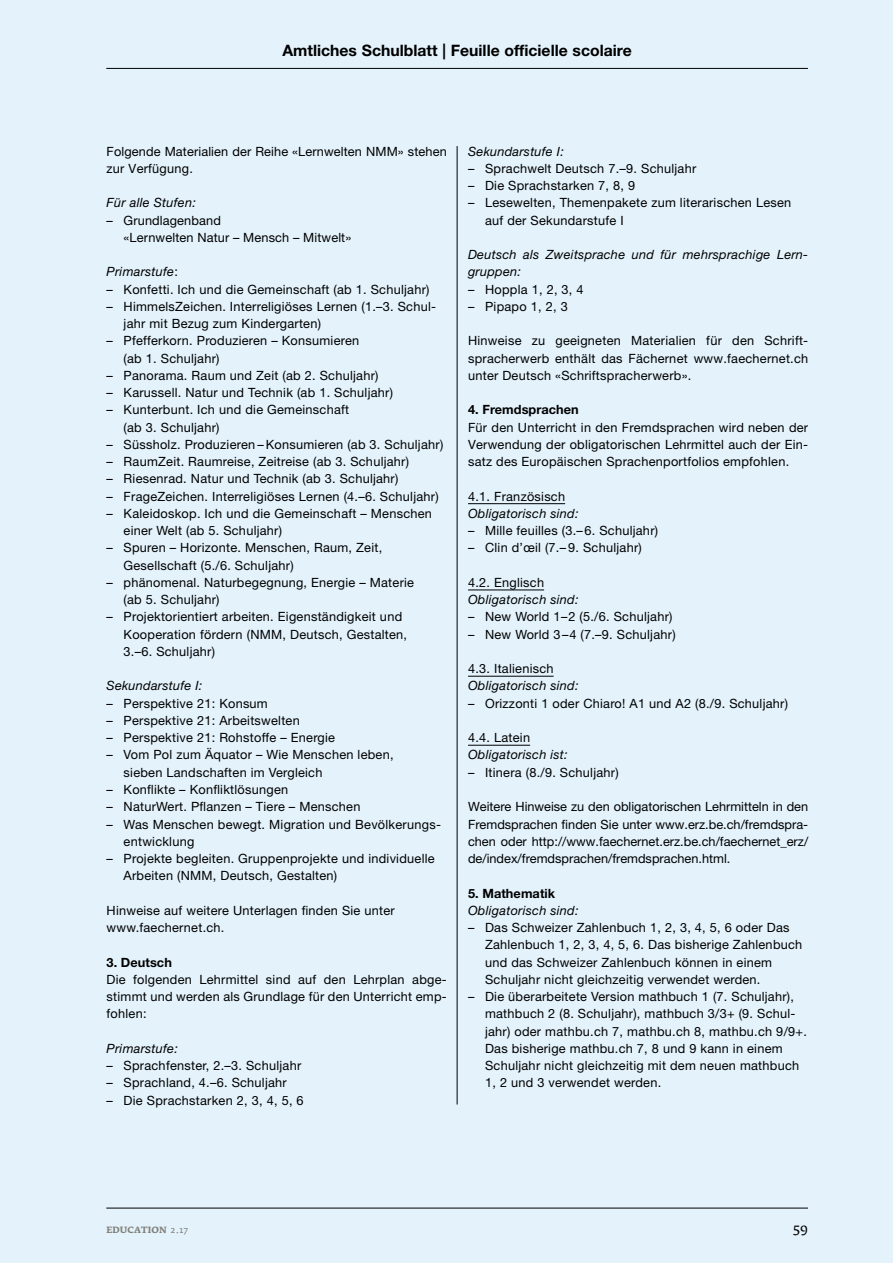
<style>
.page{position:relative;width:893px;height:1263px;background:#e3f2fb}
.page>*{position:absolute;margin:0;border:0;box-sizing:border-box;transform-origin:0 0}
.t1{font:700 15.75px "Helvetica Neue LT Std";color:#000}
.t2{font:13.5px "Fedra Serif A Std";color:#000}
.t3{font:12.75px/17.2px "Helvetica Neue LT Std";letter-spacing:.02em;color:#000}
.t4{font:italic 12.75px/17.2px "Helvetica Neue LT Std";letter-spacing:.02em;color:#000}
.t5{font:700 12.75px "Helvetica Neue LT Std";letter-spacing:.005em;color:#000}
.t6{font:700 9px "Fedra Serif A Std";letter-spacing:.015em;color:#81807a}
.s1{font-style:normal}
.s2{font-weight:400}
</style>
<div class="page">
<hr style="left:106px;top:68px;width:702px;height:1px;background:#000">
<hr style="left:106px;top:1208px;width:702px;height:1px;background:#000">
<hr style="left:457px;top:146px;width:1px;height:958px;background:#000">
<hr style="left:468px;top:503px;width:97px;height:1px;background:#000">
<hr style="left:468px;top:590px;width:76px;height:1px;background:#000">
<hr style="left:468px;top:676px;width:86px;height:1px;background:#000">
<hr style="left:468px;top:745px;width:62px;height:1px;background:#000">
<p class="t1" style="left:282px;top:41px;width:351px">Amtliches Schulblatt | Feuille officielle scolaire</p>
<p class="t3" style="left:107px;top:142px;width:342px">Folgende Materialien der Reihe «Lernwelten NMM» stehen zur Verfügung.</p>
<p class="t4" style="left:107px;top:194px;width:91px">Für alle Stufen:</p>
<p class="t3" style="left:124px;top:211px;width:229px;text-indent:-17px">– Grundlagenband<br>«Lernwelten Natur – Mensch – Mitwelt»</p>
<p class="t4" style="left:107px;top:263px;width:73px">Primarstufe<span class="s1">:</span></p>
<p class="t3" style="left:107px;top:280px;width:324px">– Konfetti. Ich und die Gemeinschaft (ab 1. Schuljahr)</p>
<p class="t3" style="left:124px;top:298px;width:314px;text-indent:-17px">– HimmelsZeichen. Interreligiöses Lernen (1.–3. Schul&shy;jahr mit Bezug zum Kindergarten)</p>
<p class="t3" style="left:124px;top:332px;width:237px;text-indent:-17px">– Pfefferkorn. Produzieren – Konsumieren (ab 1. Schuljahr)</p>
<p class="t3" style="left:107px;top:367px;width:273px">– Panorama. Raum und Zeit (ab 2. Schuljahr)</p>
<p class="t3" style="left:107px;top:384px;width:288px">– Karussell. Natur und Technik (ab 1. Schuljahr)</p>
<p class="t3" style="left:124px;top:401px;width:227px;text-indent:-17px">– Kunterbunt. Ich und die Gemeinschaft (ab 3. Schuljahr)</p>
<p class="t3" style="left:107px;top:436px;width:338px">– Süssholz. Produzieren –Konsumieren (ab 3. Schuljahr)</p>
<p class="t3" style="left:107px;top:453px;width:304px">– RaumZeit. Raumreise, Zeitreise (ab 3. Schuljahr)</p>
<p class="t3" style="left:107px;top:470px;width:293px">– Riesenrad. Natur und Technik (ab 3. Schuljahr)</p>
<p class="t3" style="left:107px;top:487px;width:334px">– FrageZeichen. Interreligiöses Lernen (4.–6. Schuljahr)</p>
<p class="t3" style="left:124px;top:505px;width:310px;text-indent:-17px">– Kaleidoskop. Ich und die Gemeinschaft – Menschen einer Welt (ab 5. Schuljahr)</p>
<p class="t3" style="left:124px;top:539px;width:260px;text-indent:-17px">– Spuren – Horizonte. Menschen, Raum, Zeit,<br>Gesellschaft (5./6. Schuljahr)</p>
<p class="t3" style="left:124px;top:574px;width:292px;text-indent:-17px">– phänomenal. Naturbegegnung, Energie – Materie (ab 5. Schuljahr)</p>
<p class="t3" style="left:124px;top:608px;width:285px;text-indent:-17px">– Projektorientiert arbeiten. Eigenständigkeit und<br>Kooperation fördern (NMM, Deutsch, Gestalten,<br>3.–6. Schuljahr)</p>
<p class="t4" style="left:107px;top:677px;width:97px">Sekundarstufe I:</p>
<p class="t3" style="left:107px;top:694px;width:163px">– Perspektive 21: Konsum</p>
<p class="t3" style="left:107px;top:712px;width:195px">– Perspektive 21: Arbeitswelten</p>
<p class="t3" style="left:107px;top:729px;width:230px">– Perspektive 21: Rohstoffe – Energie</p>
<p class="t3" style="left:124px;top:746px;width:271px;text-indent:-17px">– Vom Pol zum Äquator – Wie Menschen leben, sieben Landschaften im Vergleich</p>
<p class="t3" style="left:107px;top:781px;width:183px">– Konflikte – Konfliktlösungen</p>
<p class="t3" style="left:107px;top:798px;width:255px">– NaturWert. Pflanzen – Tiere – Menschen</p>
<p class="t3" style="left:124px;top:815px;width:319px;text-indent:-17px">– Was Menschen bewegt. Migration und Bevölkerungs&shy;entwicklung</p>
<p class="t3" style="left:124px;top:850px;width:313px;text-indent:-17px">– Projekte begleiten. Gruppenprojekte und individuelle<br>Arbeiten (NMM, Deutsch, Gestalten)</p>
<p class="t3" style="left:107px;top:901px;width:290px">Hinweise auf weitere Unterlagen finden Sie unter www.faechernet.ch.</p>
<p class="t5" style="left:107px;top:954px;width:67px">3. Deutsch</p>
<p class="t3" style="left:107px;top:970px;width:342px;text-align:justify">Die folgenden Lehrmittel sind auf den Lehrplan abge&shy;stimmt und werden als Grundlage für den Unterricht emp&shy;fohlen:</p>
<p class="t4" style="left:107px;top:1039px;width:73px">Primarstufe:</p>
<p class="t3" style="left:107px;top:1057px;width:196px">– Sprachfenster, 2.–3. Schuljahr</p>
<p class="t3" style="left:107px;top:1074px;width:182px">– Sprachland, 4.–6. Schuljahr</p>
<p class="t3" style="left:107px;top:1091px;width:199px">– Die Sprachstarken 2, 3, 4, 5, 6</p>
<p class="t4" style="left:468px;top:142px;width:97px">Sekundarstufe I:</p>
<p class="t3" style="left:468px;top:160px;width:230px">– Sprachwelt Deutsch 7.–9. Schuljahr</p>
<p class="t3" style="left:468px;top:177px;width:169px">– Die Sprachstarken 7, 8, 9</p>
<p class="t3" style="left:485px;top:194px;width:308px;text-indent:-17px">– Lesewelten, Themenpakete zum literarischen Lesen auf der Sekundarstufe I</p>
<p class="t4" style="left:468px;top:246px;width:342px">Deutsch als Zweitsprache und für mehrsprachige Lern&shy;gruppen:</p>
<p class="t3" style="left:468px;top:280px;width:117px">– Hoppla 1, 2, 3, 4</p>
<p class="t3" style="left:468px;top:298px;width:101px">– Pipapo 1, 2, 3</p>
<p class="t3" style="left:468px;top:332px;width:342px;text-align:justify">Hinweise zu geeigneten Materialien für den Schrift&shy;spracherwerb enthält das Fächernet www.faechernet.ch unter Deutsch «Schriftspracherwerb».</p>
<p class="t5" style="left:468px;top:402px;width:112px">4. Fremdsprachen</p>
<p class="t3" style="left:468px;top:418px;width:342px;text-align:justify">Für den Unterricht in den Fremdsprachen wird neben der Verwendung der obligatorischen Lehrmittel auch der Ein&shy;satz des Europäischen Sprachenportfolios empfohlen.</p>
<p class="t3" style="left:468px;top:487px;width:99px">4.1. Französisch</p>
<p class="t4" style="left:468px;top:505px;width:112px">Obligatorisch sind:</p>
<p class="t3" style="left:468px;top:522px;width:192px">– Mille feuilles (3.–6. Schuljahr)</p>
<p class="t3" style="left:468px;top:539px;width:175px">– Clin d’œil (7.– 9. Schuljahr)</p>
<p class="t3" style="left:468px;top:574px;width:78px">4.2. Englisch</p>
<p class="t4" style="left:468px;top:591px;width:112px">Obligatorisch sind:</p>
<p class="t3" style="left:468px;top:608px;width:206px">– New World 1–2 (5./6. Schuljahr)</p>
<p class="t3" style="left:468px;top:625px;width:209px">– New World 3–4 (7.–9. Schuljahr)</p>
<p class="t3" style="left:468px;top:660px;width:87px">4.3. Italienisch</p>
<p class="t4" style="left:468px;top:677px;width:112px">Obligatorisch sind:</p>
<p class="t3" style="left:468px;top:694px;width:321px">– Orizzonti 1 oder Chiaro! A1 und A2 (8./9. Schuljahr)</p>
<p class="t3" style="left:468px;top:729px;width:64px">4.4. Latein</p>
<p class="t4" style="left:468px;top:746px;width:101px">Obligatorisch ist:</p>
<p class="t3" style="left:468px;top:763px;width:152px">– Itinera (8./9. Schuljahr)</p>
<p class="t3" style="left:468px;top:798px;width:342px;text-align:justify">Weitere Hinweise zu den obligatorischen Lehrmitteln in den Fremdsprachen finden Sie unter www.erz.be.ch/fremdspra&shy;chen oder http://www.faechernet.erz.be.ch/faechernet_erz/ de/index/fremdsprachen/fremdsprachen.html.</p>
<p class="t5" style="left:468px;top:885px;width:89px">5. Mathematik</p>
<p class="t4" style="left:468px;top:901px;width:112px">Obligatorisch sind:</p>
<p class="t3" style="left:485px;top:919px;width:319px;text-indent:-17px">– Das Schweizer Zahlenbuch 1, 2, 3, 4, 5, 6 oder Das Zahlenbuch 1, 2, 3, 4, 5, 6. Das bisherige Zahlenbuch und das Schweizer Zahlenbuch können in einem Schuljahr nicht gleichzeitig verwendet werden.</p>
<p class="t3" style="left:485px;top:988px;width:323px;text-indent:-17px">– Die überarbeitete Version mathbuch 1 (7. Schuljahr), mathbuch 2 (8. Schuljahr), mathbuch 3/3+ (9. Schul&shy;jahr) oder mathbu.ch 7, mathbu.ch 8, mathbu.ch 9/9+.<br>Das bisherige mathbu.ch 7, 8 und 9 kann in einem Schuljahr nicht gleichzeitig mit dem neuen mathbuch 1, 2 und 3 verwendet werden.</p>
<p class="t6" style="left:106px;top:1225px;width:83px">EDUCATION <span class="s2">2.17</span></p>
<p class="t2" style="left:793px;top:1221px;width:16px">59</p>
</div>
